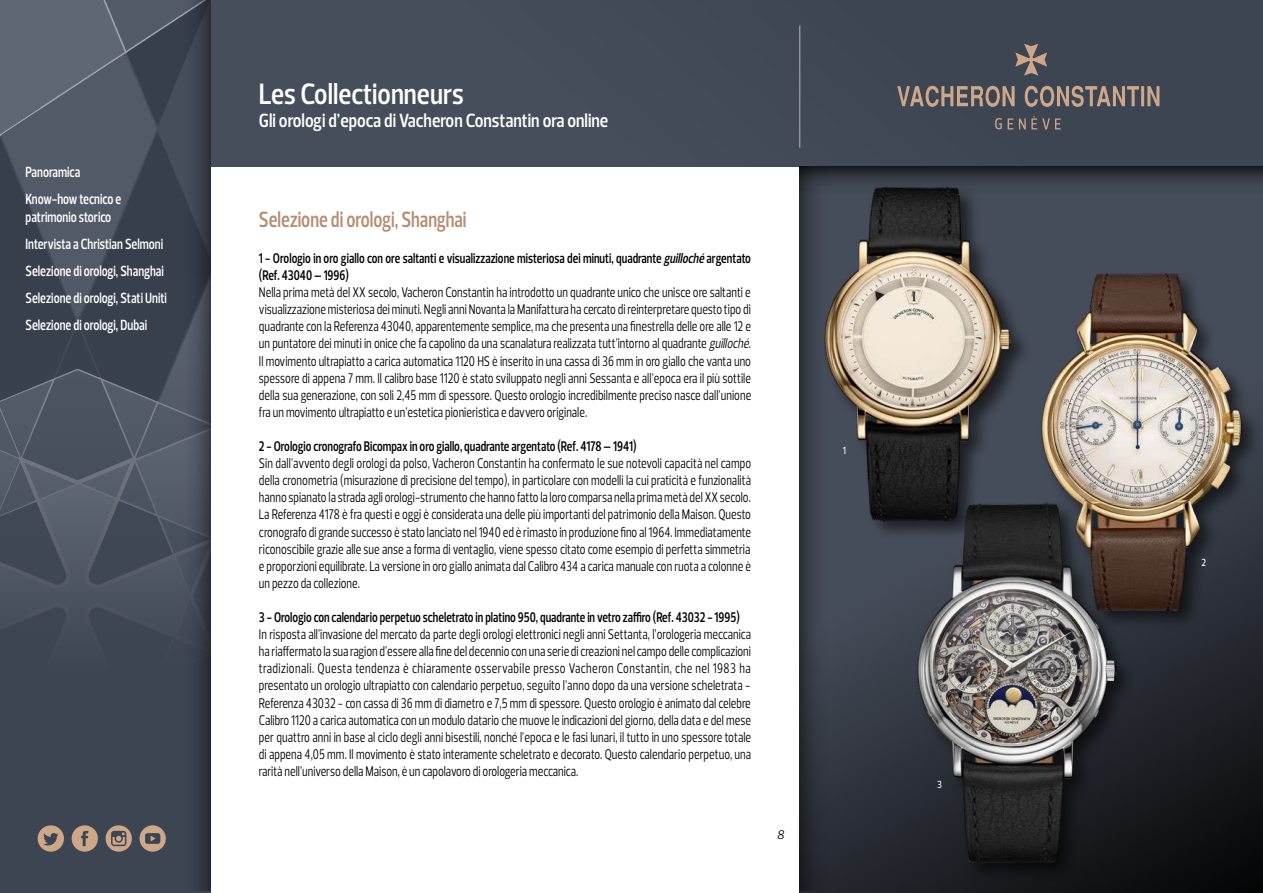
<style>
.page{position:relative;width:1263px;height:893px;background:#fff}
.page>*{position:absolute;margin:0;border:0;box-sizing:border-box;transform-origin:0 0}
.t1{font:600 30px "Prelo Condensed";color:#fff}
.t2{font:600 22.5px "Prelo Condensed";color:#b68d72;scale:.9 1}
.t3{font:600 19.5px "Prelo Condensed";color:#fff}
.t4{font:600 15px/27px "Prelo Condensed";color:#fff;scale:.9 1}
.t5{font:14.25px/17.1px "Prelo Condensed";color:#000;text-align:justify;scale:.9 1}
.t6{font:600 14.25px/17.1px "Prelo Condensed";color:#000;scale:.9 1}
.t7{font:italic 12.75px "Prelo";color:#000}
.t8{font:500 10.5px "Prelo Condensed";color:#fff}
.s1{font-style:italic}
</style>
<div class="page">
<div style="left:210px;top:0;width:1053px;height:166px;background:#474e5b"></div>
<hr style="left:799px;top:26px;width:1px;height:122px;background:#b4b5b7">
<svg style="left:897px;top:44px;width:262px;height:85px"></svg>
<div style="left:0;top:0;width:210px;height:893px;background:#3d4452"></div>
<div style="left:163px;top:0;width:47px;height:891px;background:linear-gradient(to right,#424a59,#2f343f)"></div>
<svg style="left:0;top:0;width:210px;height:867px"></svg>
<svg style="left:799px;top:214px;width:464px;height:679px;background:#24272e"></svg>
<svg style="left:1023px;top:166px;width:240px;height:48px;background:#3b414c"></svg>
<svg style="left:799px;top:166px;width:48px;height:725px;background:#31353f"></svg>
<img style="left:805px;top:166px;width:218px;height:382px">
<img style="left:1014px;top:237px;width:249px;height:401px">
<div style="left:914px;top:501px;width:222px;height:382px;background:#000;opacity:.58"></div>
<img style="left:887px;top:476px;width:242px;height:400px">
<p class="t4" style="left:26px;top:158px;width:108px">Panoramica<br>Know-how tecnico e</p>
<p class="t4" style="left:26px;top:203px;width:159px">patrimonio storico<br>Intervista a Christian Selmoni<br>Selezione di orologi, Shanghai<br>Selezione di orologi, Stati Uniti<br>Selezione di orologi, Dubai</p>
<h1 class="t1" style="left:259px;top:75px;width:206px">Les Collectionneurs</h1>
<h3 class="t3" style="left:259px;top:109px;width:351px">Gli orologi d’epoca di Vacheron Constantin ora online</h3>
<h2 class="t2" style="left:259px;top:206px;width:232px">Selezione di orologi, Shanghai</h2>
<p class="t6" style="left:259px;top:250px;width:548px">1 - Orologio in oro giallo con ore saltanti e visualizzazione misteriosa dei minuti, quadrante <span class="s1">guilloché</span>argentato (Ref. 43040 – 1996)</p>
<p class="t5" style="left:259px;top:284px;width:549px">Nella prima metà del XX secolo, Vacheron Constantin ha introdotto un quadrante unico che unisce ore saltanti e visualizzazione misteriosa dei minuti. Negli anni Novanta la Manifattura ha cercato di reinterpretare questo tipo di quadrante con la Referenza 43040, apparentemente semplice, ma che presenta una finestrella delle ore alle 12 e un puntatore dei minuti in onice che fa capolino da una scanalatura realizzata tutt’intorno al quadrante <span class="s1">guilloché</span>.<br>Il movimento ultrapiatto a carica automatica 1120 HS è inserito in una cassa di 36 mm in oro giallo che vanta uno spessore di appena 7 mm. Il calibro base 1120 è stato sviluppato negli anni Sessanta e all’epoca era il più sottile della sua generazione, con soli 2,45 mm di spessore. Questo orologio incredibilmente preciso nasce dall’unione fra un movimento ultrapiatto e un’estetica pionieristica e davvero originale.</p>
<p class="t6" style="left:259px;top:438px;width:421px">2 - Orologio cronografo Bicompax in oro giallo, quadrante argentato (Ref. 4178 – 1941)</p>
<p class="t5" style="left:259px;top:455px;width:548px">Sin dall’avvento degli orologi da polso, Vacheron Constantin ha confermato le sue notevoli capacità nel campo della cronometria (misurazione di precisione del tempo), in particolare con modelli la cui praticità e funzionalità hanno spianato la strada agli orologi-strumento che hanno fatto la loro comparsa nella prima metà del XX secolo.<br>La Referenza 4178 è fra questi e oggi è considerata una delle più importanti del patrimonio della Maison. Questo cronografo di grande successo è stato lanciato nel 1940 ed è rimasto in produzione fino al 1964. Immediatamente riconoscibile grazie alle sue anse a forma di ventaglio, viene spesso citato come esempio di perfetta simmetria e proporzioni equilibrate. La versione in oro giallo animata dal Calibro 434 a carica manuale con ruota a colonne è un pezzo da collezione.</p>
<p class="t6" style="left:259px;top:609px;width:536px">3 - Orologio con calendario perpetuo scheletrato in platino 950, quadrante in vetro zaffiro (Ref. 43032 - 1995)</p>
<p class="t5" style="left:259px;top:626px;width:548px">In risposta all’invasione del mercato da parte degli orologi elettronici negli anni Settanta, l’orologeria meccanica ha riaffermato la sua ragion d’essere alla fine del decennio con una serie di creazioni nel campo delle complicazioni tradizionali. Questa tendenza è chiaramente osservabile presso Vacheron Constantin, che nel 1983 ha presentato un orologio ultrapiatto con calendario perpetuo, seguito l’anno dopo da una versione scheletrata - Referenza 43032 - con cassa di 36 mm di diametro e 7,5 mm di spessore. Questo orologio è animato dal celebre Calibro 1120 a carica automatica con un modulo datario che muove le indicazioni del giorno, della data e del mese per quattro anni in base al ciclo degli anni bisestili, nonché l’epoca e le fasi lunari, il tutto in uno spessore totale di appena 4,05 mm. Il movimento è stato interamente scheletrato e decorato. Questo calendario perpetuo, una rarità nell’universo della Maison, è un capolavoro di orologeria meccanica.</p>
<p class="t7" style="left:777px;top:826px;width:9px">8</p>
<p class="t8" style="left:843px;top:444px;width:5px">1</p>
<p class="t8" style="left:937px;top:778px;width:6px">3</p>
<p class="t8" style="left:1201px;top:556px;width:6px">2</p>
</div>
